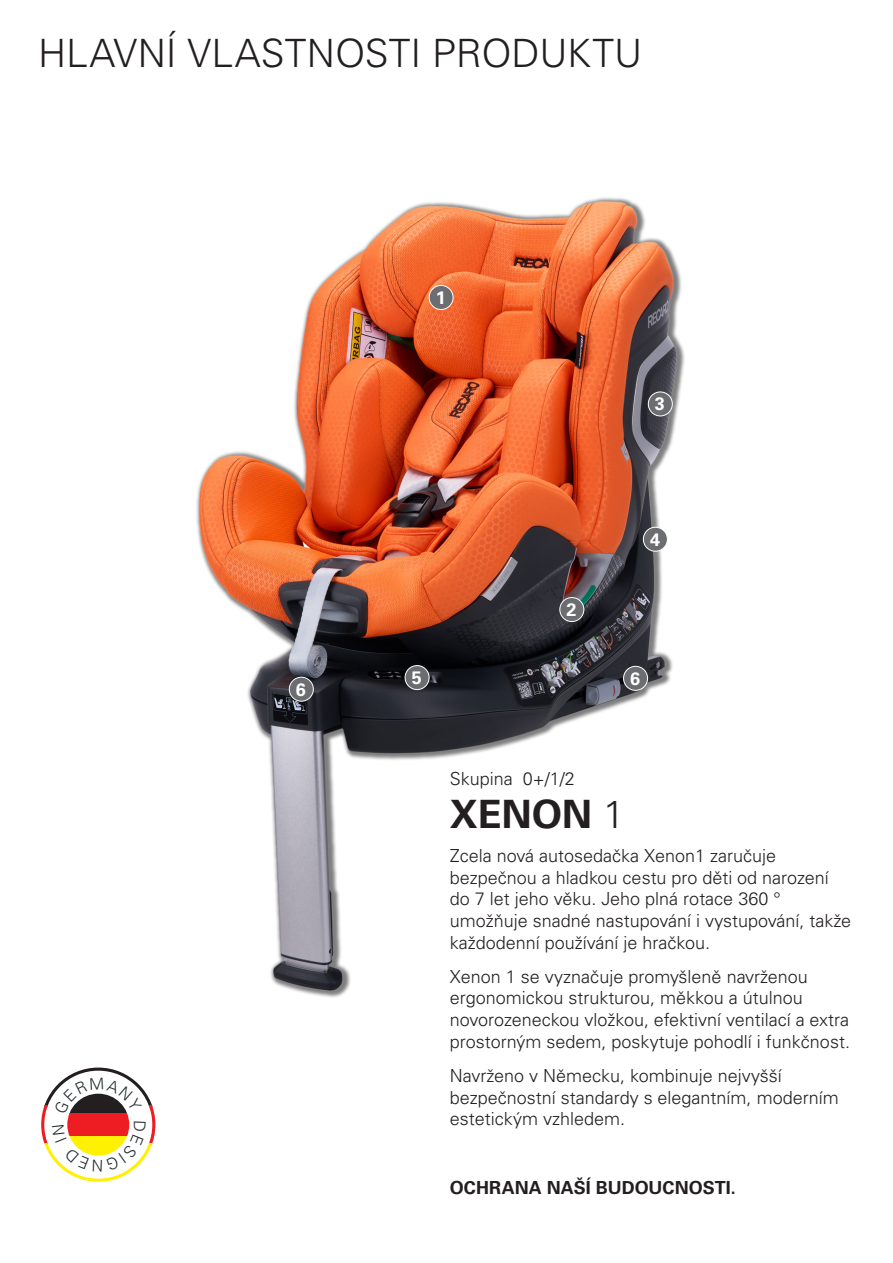
<style>
.page{position:relative;width:893px;height:1263px;background:#fff}
.page>*{position:absolute;margin:0;border:0;box-sizing:border-box;transform-origin:0 0}
.t1{font:300 39px "Univers LT Pro 45";color:#231f20}
.t2{font:700 39px "Univers LT Pro 65";letter-spacing:-.005em;color:#231f20}
.t3{font:300 18px/21.6px "Univers LT Pro 45";color:#231f20}
.t4{font:700 18px "Univers LT Pro 65";letter-spacing:.005em;color:#231f20}
.t5{font:700 18px "Univers LT Pro 65";color:#fff}
.s1{font-family:"Univers LT Pro 45";font-weight:300}
</style>
<div class="page">
<img style="left:196px;top:197px;width:489px;height:801px">
<div style="left:560px;top:597px;width:24px;height:24px;background:#6c6d70;border-radius:50%"></div>
<div style="left:559px;top:597px;width:25px;height:25px;border:1px solid #fff;border-radius:50%"></div>
<div style="left:648px;top:392px;width:24px;height:24px;background:#6c6d70;border-radius:50%"></div>
<div style="left:648px;top:392px;width:25px;height:24px;border:1px solid #fff;border-radius:50%"></div>
<div style="left:429px;top:285px;width:24px;height:24px;background:#6c6d70;border-radius:50%"></div>
<div style="left:429px;top:285px;width:24px;height:25px;border:1px solid #fff;border-radius:50%"></div>
<div style="left:405px;top:665px;width:24px;height:24px;background:#6c6d70;border-radius:50%"></div>
<div style="left:405px;top:665px;width:24px;height:25px;border:1px solid #fff;border-radius:50%"></div>
<div style="left:289px;top:677px;width:24px;height:24px;background:#6c6d70;border-radius:50%"></div>
<div style="left:289px;top:677px;width:25px;height:25px;border:1px solid #fff;border-radius:50%"></div>
<div style="left:624px;top:666px;width:24px;height:24px;background:#6c6d70;border-radius:50%"></div>
<div style="left:623px;top:666px;width:25px;height:25px;border:1px solid #fff;border-radius:50%"></div>
<div style="left:643px;top:527px;width:24px;height:24px;background:#6c6d70;border-radius:50%"></div>
<div style="left:643px;top:527px;width:25px;height:25px;border:1px solid #fff;border-radius:50%"></div>
<svg style="left:44px;top:1067px;width:108px;height:38px"></svg>
<svg style="left:41px;top:1105px;width:114px;height:39px"></svg>
<svg style="left:44px;top:1144px;width:108px;height:38px"></svg>
<svg style="left:52px;top:1122px;width:94px;height:49px"></svg>
<svg style="left:54px;top:1078px;width:88px;height:36px"></svg>
<h1 class="t1" style="left:38px;top:27px;width:606px">HLAVNÍ VLASTNOSTI PRODUKTU</h1>
<p class="t5" style="left:296px;top:677px;width:12px">6</p>
<p class="t5" style="left:436px;top:285px;width:12px">1</p>
<p class="t5" style="left:655px;top:391px;width:12px">3</p>
<p class="t5" style="left:412px;top:665px;width:12px">5</p>
<p class="t5" style="left:566px;top:597px;width:12px">2</p>
<p class="t5" style="left:650px;top:527px;width:12px">4</p>
<p class="t5" style="left:630px;top:666px;width:12px">6</p>
<p class="t3" style="left:450px;top:767px;width:126px">Skupina 0+/1/2</p>
<h1 class="t2" style="left:450px;top:786px;width:176px">XENON <span class="s1">1</span></h1>
<p class="t3" style="left:450px;top:844px;width:403px">Zcela nová autosedačka Xenon1 zaručuje bezpečnou a hladkou cestu pro děti od narození do 7 let jeho věku. Jeho plná rotace 360 ° umožňuje snadné nastupování i vystupování, takže každodenní používání je hračkou.</p>
<p class="t3" style="left:450px;top:965px;width:402px">Xenon 1 se vyznačuje promyšleně navrženou ergonomickou strukturou, měkkou a útulnou novorozeneckou vložkou, efektivní ventilací a extra prostorným sedem, poskytuje pohodlí i funkčnost.</p>
<p class="t3" style="left:450px;top:1064px;width:390px">Navrženo v Německu, kombinuje nejvyšší bezpečnostní standardy s elegantním, moderním estetickým vzhledem.</p>
<p class="t4" style="left:450px;top:1175px;width:287px">OCHRANA NAŠÍ BUDOUCNOSTI.</p>
</div>
